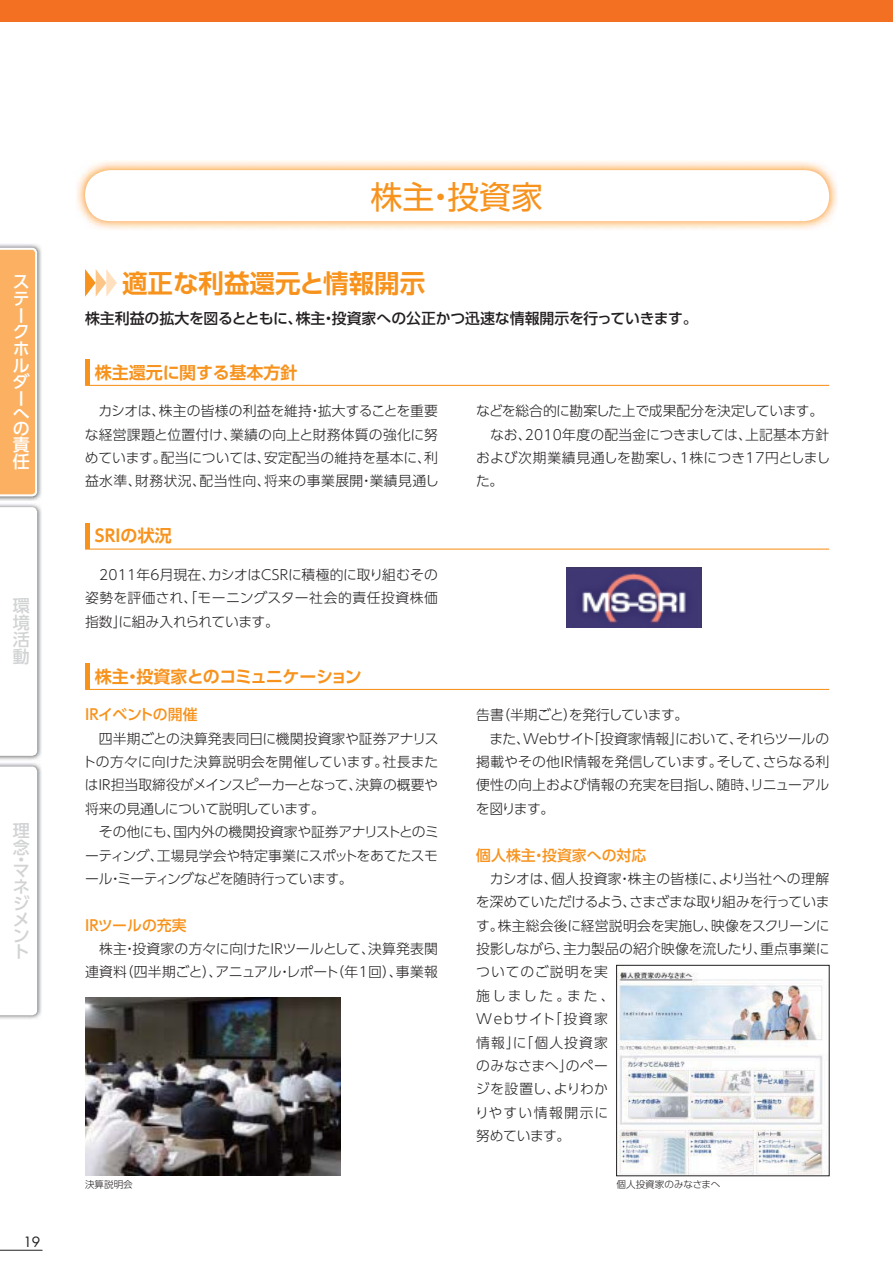
<style>
.page{position:relative;width:893px;height:1263px;background:#fff}
.page>*{position:absolute;margin:0;border:0;box-sizing:border-box;transform-origin:0 0}
.t1{font:31.95px "UD Shin Go Pro Regular 90 pv RKSJ H";color:#f7931d}
.t2{font:25.5px "UD Shin Go Pro De Bold 90 pv RKSJ H";color:#f7931d}
.t3{font:16.95px "UD Shin Go Pro De Bold 90 pv RKSJ H";letter-spacing:-.005em;color:#f7931d}
.t4{font:16.95px "UD Shin Go Pro De Bold 90 pv RKSJ H";letter-spacing:-.04em;color:#f7931d}
.t5{font:16.95px/16px "UD Shin Go Pro Medium 90 pv RKSJ V";color:#d1d3d4;text-align:justify}
.t6{font:16.95px/16.6px "UD Shin Go Pro Medium 90 pv RKSJ V";color:#fff}
.t7{font:14.85px "UD Shin Go Pro Medium 90 pv RKSJ H";letter-spacing:-.005em;color:#231f20}
.t8{font:14.85px "UD Shin Go Pro Medium 90 pv RKSJ H";color:#f7931d}
.t9{font:14.85px "UD Shin Go Pro Medium 90 pv RKSJ H";letter-spacing:-.025em;color:#f7931d}
.t10{font:13.8px/23.4px "UD Shin Go Pro Light 90 pv RKSJ H";color:#231f20}
.t11{font:13.8px "Futura";color:#231f20}
.t12{font:9.6px "UD Shin Go Pro Light 90 pv RKSJ H";color:#231f20}
</style>
<div class="page">
<img style="left:77px;top:161px;width:761px;height:68px">
<div style="left:85px;top:170px;width:744px;height:51px;background:#fff;border-radius:26px"></div>
<svg style="left:85px;top:269px;width:32px;height:28px"></svg>
<hr style="left:85px;top:385px;width:744px;height:1px;background:#f7931d">
<hr style="left:85px;top:359px;width:4px;height:26px;background:#f7931d">
<hr style="left:85px;top:549px;width:744px;height:1px;background:#f7931d">
<hr style="left:85px;top:523px;width:4px;height:26px;background:#f7931d">
<hr style="left:85px;top:689px;width:744px;height:1px;background:#f7931d">
<hr style="left:85px;top:663px;width:4px;height:26px;background:#f7931d">
<img style="left:567px;top:568px;width:135px;height:60px">
<img style="left:85px;top:997px;width:255px;height:179px">
<img style="left:618px;top:972px;width:205px;height:202px">
<div style="left:616px;top:965px;width:213px;height:211px;border:1px solid #231f20"></div>
<div style="left:0;top:0;width:893px;height:21px;background:#f36f21"></div>
<hr style="left:0;top:1250px;width:43px;height:1px;background:#231f20">
<img style="left:0;top:244px;width:41px;height:516px">
<div style="left:0;top:248px;width:37px;height:248px;background:#fbb161"></div>
<svg style="left:0;top:507px;width:37px;height:249px"></svg>
<img style="left:0;top:763px;width:41px;height:256px">
<svg style="left:0;top:766px;width:37px;height:249px"></svg>
<p class="t6" style="left:13px;top:276px;width:19px">ステークホルダー</p>
<p class="t6" style="left:13px;top:409px;width:18px;line-height:14.5px">への</p>
<p class="t6" style="left:13px;top:439px;width:18px">責任</p>
<p class="t5" style="left:13px;top:600px;width:18px;line-height:17px">環境活動</p>
<p class="t5" style="left:13px;top:824px;width:18px;line-height:17px">理念</p>
<p class="t5" style="left:13px;top:854px;width:12px">・</p>
<p class="t5" style="left:13px;top:865px;width:18px">マネジメント</p>
<p class="t11" style="left:23px;top:1236px;width:19px">19</p>
<h1 class="t1" style="left:371px;top:185px;width:174px">株主・投資家</h1>
<h2 class="t2" style="left:122px;top:274px;width:305px">適正な利益還元と情報開示</h2>
<p class="t7" style="left:85px;top:312px;width:614px">株主利益の拡大を図るとともに、株主・投資家への公正かつ迅速な情報開示を行っていきます。</p>
<p class="t3" style="left:95px;top:366px;width:204px">株主還元に関する基本方針</p>
<p class="t10" style="left:85px;top:401px;width:356px;text-align:justify">　カシオは、株主の皆様の利益を維持・拡大することを重要な経営課題と位置付け、業績の向上と財務体質の強化に努めています。配当については、安定配当の維持を基本に、利益水準、財務状況、配当性向、将来の事業展開・業績見通し</p>
<p class="t3" style="left:95px;top:529px;width:78px">SRIの状況</p>
<p class="t10" style="left:85px;top:565px;width:354px;text-align:justify">　2011年6月現在、カシオはCSRに積極的に取り組むその姿勢を評価され、「モーニングスター社会的責任投資株価指数」に組み入れられています。</p>
<p class="t4" style="left:95px;top:670px;width:268px">株主・投資家とのコミュニケーション</p>
<p class="t9" style="left:85px;top:709px;width:114px">IRイベントの開催</p>
<p class="t10" style="left:82px;top:728px;width:358px">　四半期ごとの決算発表同日に機関投資家や証券アナリストの方々に向けた決算説明会を開催しています。社長またはIR担当取締役がメインスピーカーとなって、決算の概要や将来の見通しについて説明しています。<br>　その他にも、国内外の機関投資家や証券アナリストとのミーティング、工場見学会や特定事業にスポットをあてたスモール・ミーティングなどを随時行っています。</p>
<p class="t8" style="left:85px;top:919px;width:103px">IRツールの充実</p>
<p class="t10" style="left:85px;top:939px;width:354px">　株主・投資家の方々に向けたIRツールとして、決算発表関連資料（四半期ごと）、アニュアル・レポート（年1回）、事業報</p>
<p class="t10" style="left:476px;top:401px;width:356px">などを総合的に勘案した上で成果配分を決定しています。　なお、2010年度の配当金につきましては、上記基本方針および次期業績見通しを勘案し、1株につき17円としました。</p>
<p class="t10" style="left:476px;top:705px;width:355px">告書（半期ごと）を発行しています。<br>　また、Webサイト「投資家情報」において、それらツールの掲載やその他IR情報を発信しています。そして、さらなる利便性の向上および情報の充実を目指し、随時、リニューアルを図ります。</p>
<p class="t8" style="left:476px;top:849px;width:172px">個人株主・投資家への対応</p>
<p class="t10" style="left:475px;top:869px;width:356px">　カシオは、個人投資家・株主の皆様に、より当社への理解を深めていただけるよう、さまざまな取り組みを行っています。株主総会後に経営説明会を実施し、映像をスクリーンに投影しながら、主力製品の紹介映像を流したり、重点事業についてのご説明を実<br>施しました。また、<br>Webサイト「投資家<br>情報」に「個人投資家<br>のみなさまへ」のペー<br>ジを設置し、よりわか<br>りやすい情報開示に<br>努めています。</p>
<p class="t12" style="left:85px;top:1181px;width:49px">決算説明会</p>
<p class="t12" style="left:617px;top:1181px;width:105px">個人投資家のみなさまへ</p>
</div>
